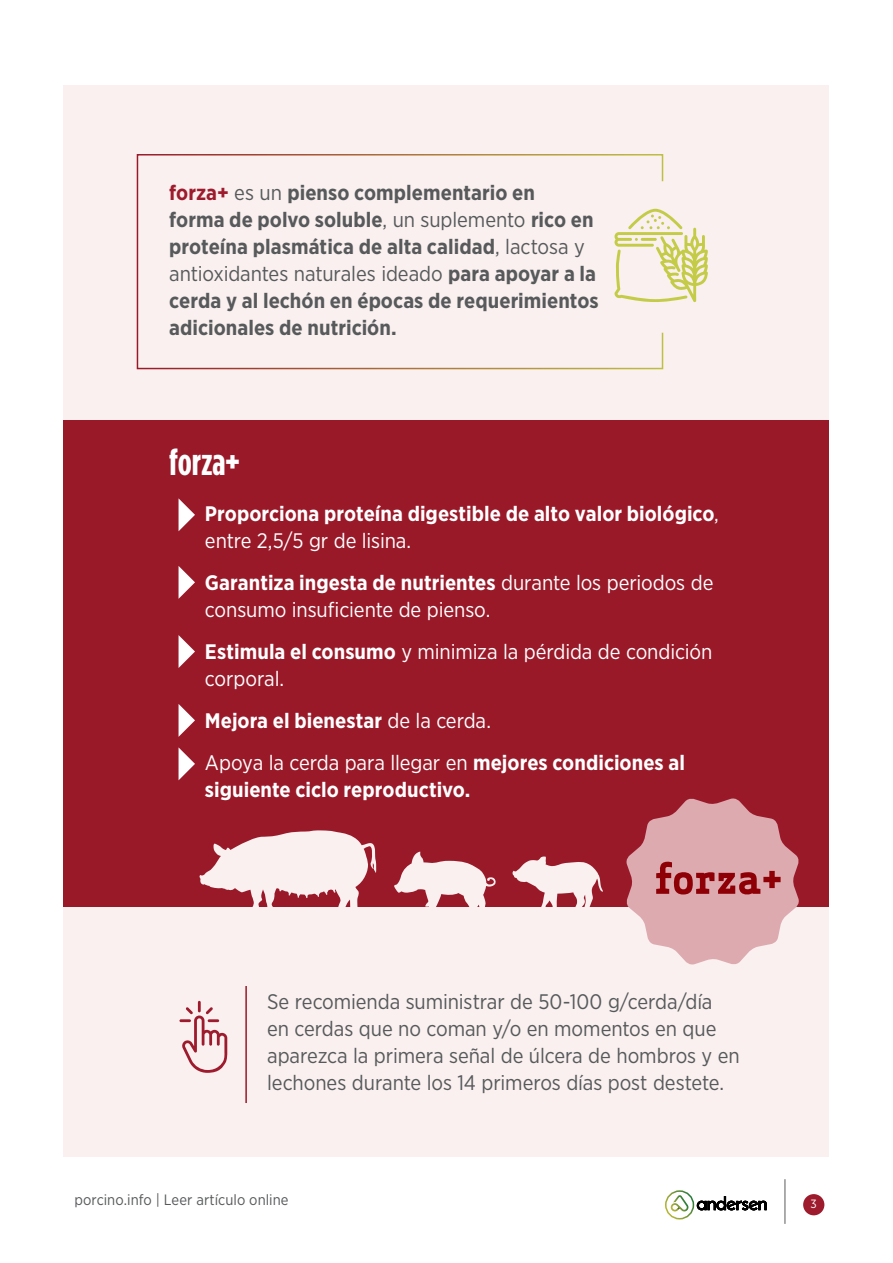
<style>
.page{position:relative;width:893px;height:1263px;background:#fff}
.page>*{position:absolute;margin:0;border:0;box-sizing:border-box;transform-origin:0 0}
.Online_txt{font:700 37.5px "Gotham Condensed";color:#fff}
.Online_txt-2{font:700 21px/27px "Gotham Narrow";color:#57595b}
.Online_txt-3{font:700 21px/27px "Gotham Narrow";color:#fff}
.Online_txt-4{font:21px/27px "Gotham Narrow";letter-spacing:-.005em;color:#57595b}
.Online_txt-5{font:21px/27px "Gotham Narrow";letter-spacing:-.005em;color:#fff}
.t1{font:15px "Gotham Narrow";letter-spacing:.005em;color:#57595b}
.t2{font:12px "Gotham Narrow";color:#fff}
.s1{color:#9d1b2c}
.s2{font-weight:400}
.s3{font-weight:700}
.s4{color:#59595b}
</style>
<div class="page">
<div style="left:803px;top:1194px;width:21px;height:21px;background:#9d1b2c;border-radius:50%"></div>
<hr style="left:784px;top:1179px;width:2px;height:45px;background:#919191">
<div style="left:64px;top:85px;width:765px;height:1071px;background:#f9f0ef"></div>
<div style="left:665px;top:1190px;width:29px;height:29px;border:2px solid #fff;border-radius:50%"></div>
<svg style="left:697px;top:1196px;width:70px;height:14px"></svg>
<svg style="left:671px;top:1195px;width:17px;height:16px"></svg>
<svg style="left:136px;top:154px;width:528px;height:216px"></svg>
<div style="left:64px;top:420px;width:765px;height:486px;background:#9d1b2c"></div>
<svg style="left:199px;top:830px;width:177px;height:76px"></svg>
<svg style="left:512px;top:856px;width:91px;height:50px"></svg>
<svg style="left:394px;top:851px;width:102px;height:55px"></svg>
<svg style="left:625px;top:798px;width:175px;height:167px"></svg>
<svg style="left:179px;top:499px;width:16px;height:32px"></svg>
<svg style="left:179px;top:566px;width:16px;height:33px"></svg>
<svg style="left:179px;top:635px;width:16px;height:33px"></svg>
<svg style="left:179px;top:704px;width:16px;height:33px"></svg>
<svg style="left:179px;top:748px;width:16px;height:32px"></svg>
<hr style="left:245px;top:986px;width:2px;height:117px;background:#9d1b2c">
<svg style="left:613px;top:209px;width:95px;height:95px"></svg>
<svg style="left:179px;top:1001px;width:48px;height:72px"></svg>
<p class="Online_txt-2" style="left:169px;top:179px;width:431px"><span class="s1">forza+</span> <span class="s2">es un</span> pienso complementario en<br>forma de polvo soluble<span class="s2">, un suplemento</span> rico en proteína plasmática de alta calidad<span class="s2">, lactosa y antioxidantes naturales ideado</span> para apoyar a la cerda y al lechón en épocas de requerimientos adicionales de nutrición.</p>
<p class="Online_txt" style="left:169px;top:440px;width:72px">forza+</p>
<p class="Online_txt-3" style="left:205px;top:500px;width:515px">Proporciona proteína digestible de alto valor biológico<span class="s2">, entre 2,5/5 gr de lisina.</span></p>
<p class="Online_txt-5" style="left:205px;top:569px;width:510px"><span class="s3">Garantiza ingesta de nutrientes</span> durante los periodos de consumo insuficiente de pienso.</p>
<p class="Online_txt-5" style="left:205px;top:638px;width:509px"><span class="s3">Estimula el consumo</span> y minimiza la pérdida de condición corporal.</p>
<p class="Online_txt-3" style="left:205px;top:707px;width:288px">Mejora el bienestar <span class="s2">de la cerda.</span></p>
<p class="Online_txt-3" style="left:205px;top:749px;width:481px"><span class="s2">Apoya la cerda para llegar en</span> mejores condiciones al siguiente ciclo reproductivo.</p>
<p class="Online_txt-4" style="left:267px;top:988px;width:474px">Se recomienda suministrar de 50-100 g/cerda/día<br>en cerdas que no coman y/o en momentos en que aparezca la primera señal de úlcera de hombros y en lechones durante los 14 primeros días post destete.</p>
<p class="t1" style="left:74px;top:1190px;width:216px">porcino.info <span class="s4">|</span> Leer artículo online</p>
<p class="t2" style="left:811px;top:1197px;width:8px">3</p>
</div>
